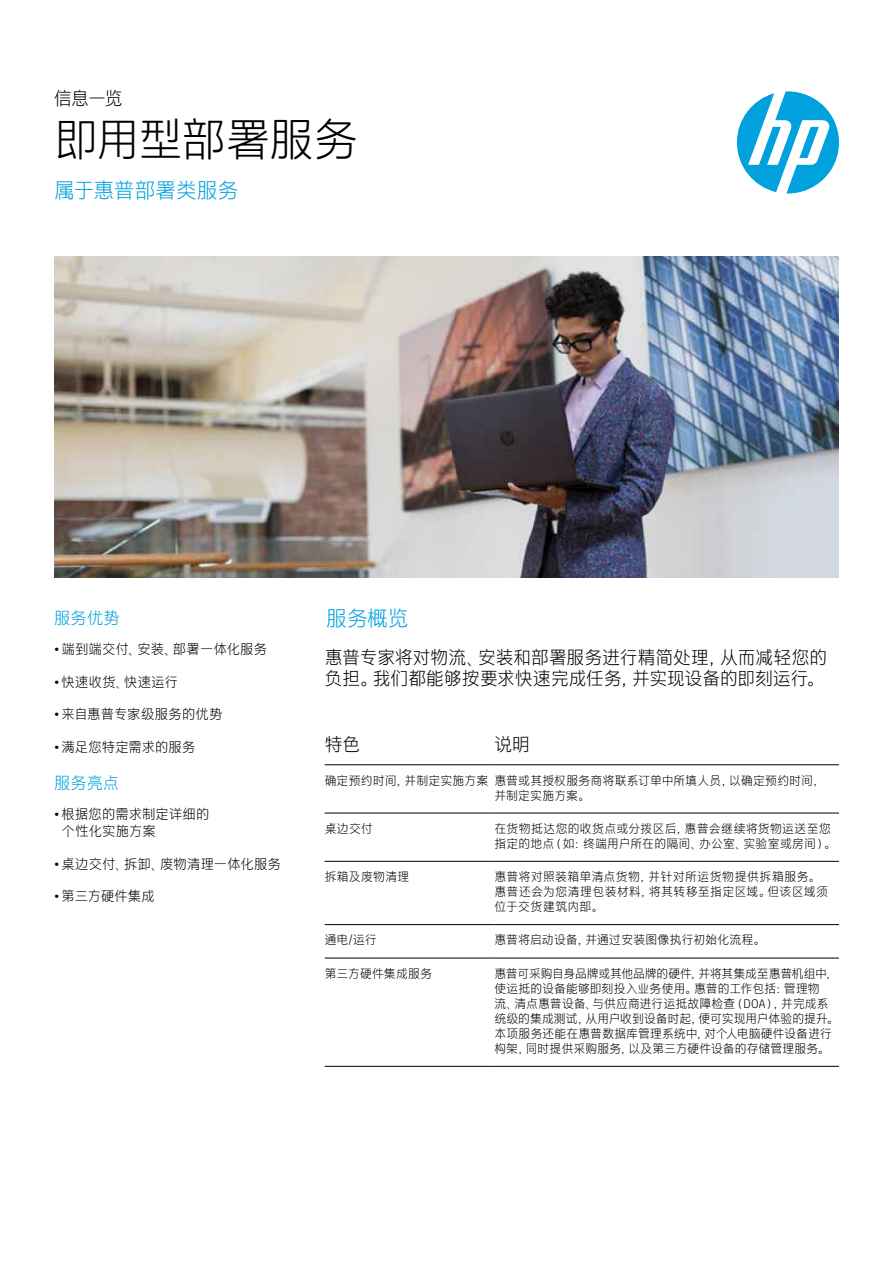
<style>
.page{position:relative;width:893px;height:1263px;background:#fff}
.page>*{position:absolute;margin:0;border:0;box-sizing:border-box;transform-origin:0 0}
.t1{font:300 45px "HP Simplified Hans";letter-spacing:-.04em;color:#000}
.t2{font:300 21px "HP Simplified Hans";letter-spacing:-.015em;color:#00a1dd}
.t3{font:300 18px/21px "HP Simplified Hans";letter-spacing:-.015em;color:#000}
.t4{font:300 16.5px "HP Simplified Hans";letter-spacing:-.005em;color:#00a1dd}
.t5{font:300 13.5px/16.5px "HP Simplified Hans";color:#000}
.t6{font:300 13.5px "HP Simplified Hans";letter-spacing:-.02em;color:#000}
.t7{font:300 12px/15px "HP Simplified Hans";color:#000}
.t8{font:300 12px/15px "HP Simplified Hans";letter-spacing:.02em;color:#000}
.s1{font-family:"HP Simplified"}
</style>
<div class="page">
<svg style="left:737px;top:91px;width:102px;height:102px"></svg>
<img style="left:54px;top:256px;width:785px;height:321px">
<hr style="left:325px;top:813px;width:169px;height:1px;background:#000">
<hr style="left:494px;top:813px;width:345px;height:1px;background:#000">
<hr style="left:325px;top:861px;width:169px;height:1px;background:#000">
<hr style="left:494px;top:861px;width:345px;height:1px;background:#000">
<hr style="left:325px;top:924px;width:169px;height:1px;background:#000">
<hr style="left:494px;top:924px;width:345px;height:1px;background:#000">
<hr style="left:325px;top:958px;width:169px;height:1px;background:#000">
<hr style="left:494px;top:958px;width:345px;height:1px;background:#000">
<hr style="left:325px;top:1066px;width:169px;height:1px;background:#000">
<hr style="left:494px;top:1066px;width:345px;height:1px;background:#000">
<hr style="left:325px;top:764px;width:169px;height:1px;background:#000">
<hr style="left:494px;top:764px;width:345px;height:1px;background:#000">
<h3 class="t3" style="left:54px;top:88px;width:70px">信息一览</h3>
<h1 class="t1" style="left:54px;top:115px;width:306px">即用型部署服务</h1>
<h2 class="t2" style="left:54px;top:180px;width:186px">属于惠普部署类服务</h2>
<h3 class="t4" style="left:54px;top:609px;width:68px">服务优势</h3>
<p class="t5" style="left:54px;top:641px;width:215px"><span class="s1">•</span> 端到端交付、安装、部署一体化服务</p>
<p class="t5" style="left:54px;top:674px;width:126px"><span class="s1">•</span>快速收货、快速运行</p>
<p class="t5" style="left:54px;top:706px;width:170px"><span class="s1">•</span> 来自惠普专家级服务的优势</p>
<p class="t5" style="left:54px;top:739px;width:143px"><span class="s1">•</span> 满足您特定需求的服务</p>
<h3 class="t4" style="left:54px;top:775px;width:67px">服务亮点</h3>
<p class="t5" style="left:62px;top:806px;width:150px;text-indent:-8px"><span class="s1">•</span> 根据您的需求制定详细的个性化实施方案</p>
<p class="t5" style="left:54px;top:855px;width:229px"><span class="s1">•</span> 桌边交付、拆卸、废物清理一体化服务</p>
<p class="t6" style="left:54px;top:889px;width:102px"><span class="s1">•</span> 第三方硬件集成</p>
<h2 class="t2" style="left:326px;top:608px;width:84px">服务概览</h2>
<h3 class="t3" style="left:325px;top:647px;width:504px">惠普专家将对物流、安装和部署服务进行精简处理，从而减轻您的负担。我们都能够按要求快速完成任务，并实现设备的即刻运行。</h3>
<h3 class="t3" style="left:325px;top:734px;width:37px">特色</h3>
<h3 class="t3" style="left:494px;top:734px;width:37px">说明</h3>
<p class="t7" style="left:494px;top:773px;width:332px;text-indent:-170px">确定预约时间，并制定实施方案惠普或其授权服务商将联系订单中所填人员，以确定预约时间，并制定实施方案。</p>
<p class="t7" style="left:325px;top:821px;width:50px">桌边交付</p>
<p class="t7" style="left:494px;top:821px;width:344px">在货物抵达您的收货点或分拨区后，惠普会继续将货物运送至您指定的地点（如：终端用户所在的隔间、办公室、实验室或房间）。</p>
<p class="t7" style="left:325px;top:869px;width:86px">拆箱及废物清理</p>
<p class="t8" style="left:494px;top:869px;width:335px">惠普将对照装箱单清点货物，并针对所运货物提供拆箱服务。惠普还会为您清理包装材料，将其转移至指定区域。但该区域须位于交货建筑内部。</p>
<p class="t7" style="left:325px;top:933px;width:54px">通电/运行</p>
<p class="t7" style="left:494px;top:933px;width:273px">惠普将启动设备，并通过安装图像执行初始化流程。</p>
<p class="t7" style="left:325px;top:966px;width:109px">第三方硬件集成服务</p>
<p class="t7" style="left:494px;top:966px;width:346px">惠普可采购自身品牌或其他品牌的硬件，并将其集成至惠普机组中，使运抵的设备能够即刻投入业务使用。惠普的工作包括：管理物<br>流、清点惠普设备、与供应商进行运抵故障检查（DOA），并完成系统级的集成测试，从用户收到设备时起，便可实现用户体验的提升。本项服务还能在惠普数据库管理系统中，对个人电脑硬件设备进行构架，同时提供采购服务，以及第三方硬件设备的存储管理服务。</p>
</div>
